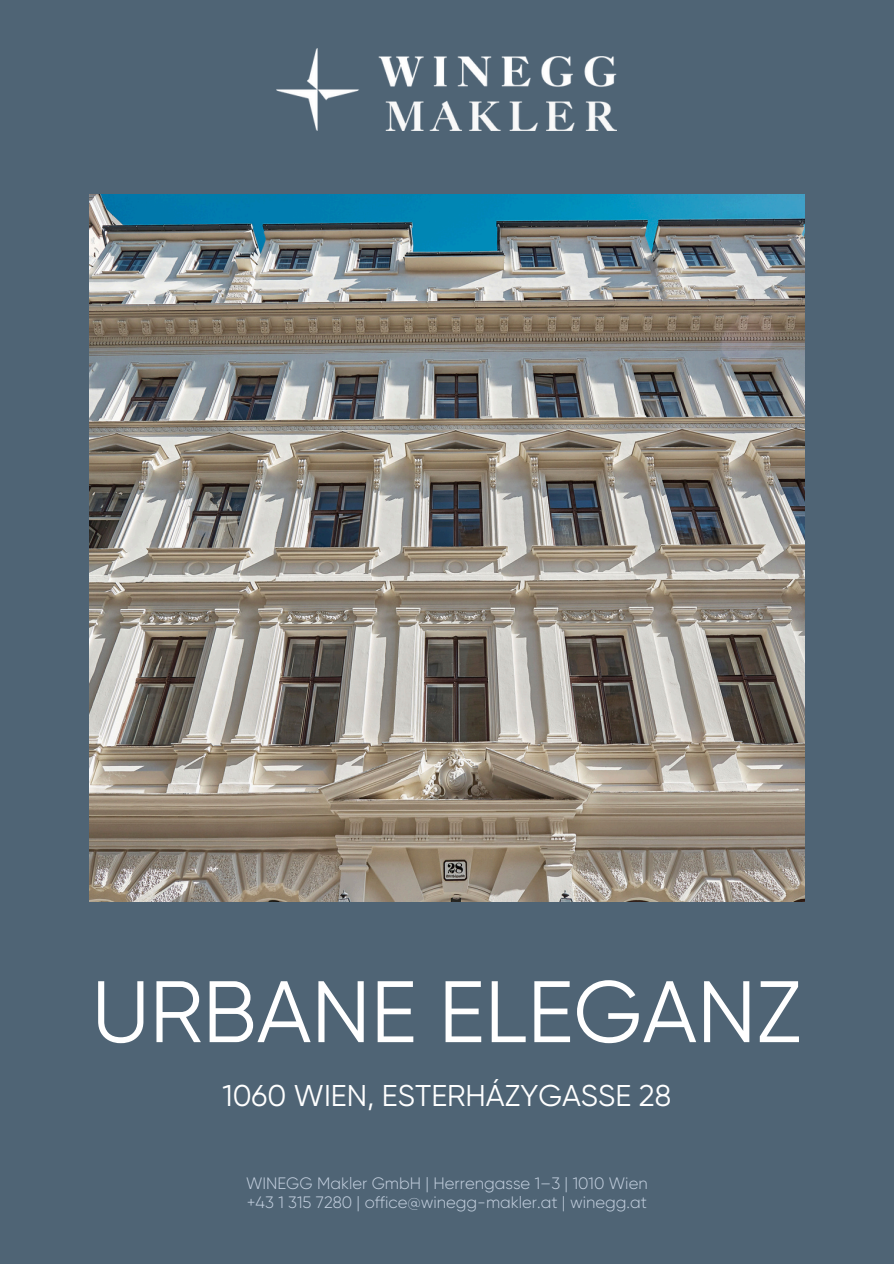
<style>
.page{position:relative;width:894px;height:1264px;background:#fff}
.page>*{position:absolute;margin:0;border:0;box-sizing:border-box;transform-origin:0 0}
.t1{font:87px "Gilroy";color:#fff}
.t2{font:30px "Gilroy";color:#fff}
.t3{font:300 16.5px "Gilroy";color:#c4d0df}
</style>
<div class="page">
<div style="left:0;top:0;width:893px;height:1263px;background:#4f6475"></div>
<img style="left:89px;top:194px;width:715px;height:707px">
<img style="left:276px;top:48px;width:340px;height:82px">
<h1 class="t1" style="left:92px;top:962px;width:710px">URBANE ELEGANZ</h1>
<h2 class="t2" style="left:222px;top:1078px;width:450px">1060 WIEN, ESTERHÁZYGASSE 28</h2>
<p class="t3" style="left:246px;top:1173px;width:403px">WINEGG Makler GmbH | Herrengasse 1–3 | 1010 Wien</p>
<p class="t3" style="left:247px;top:1193px;width:401px">+43 1 315 7280 | office@winegg-makler.at | winegg.at</p>
</div>
